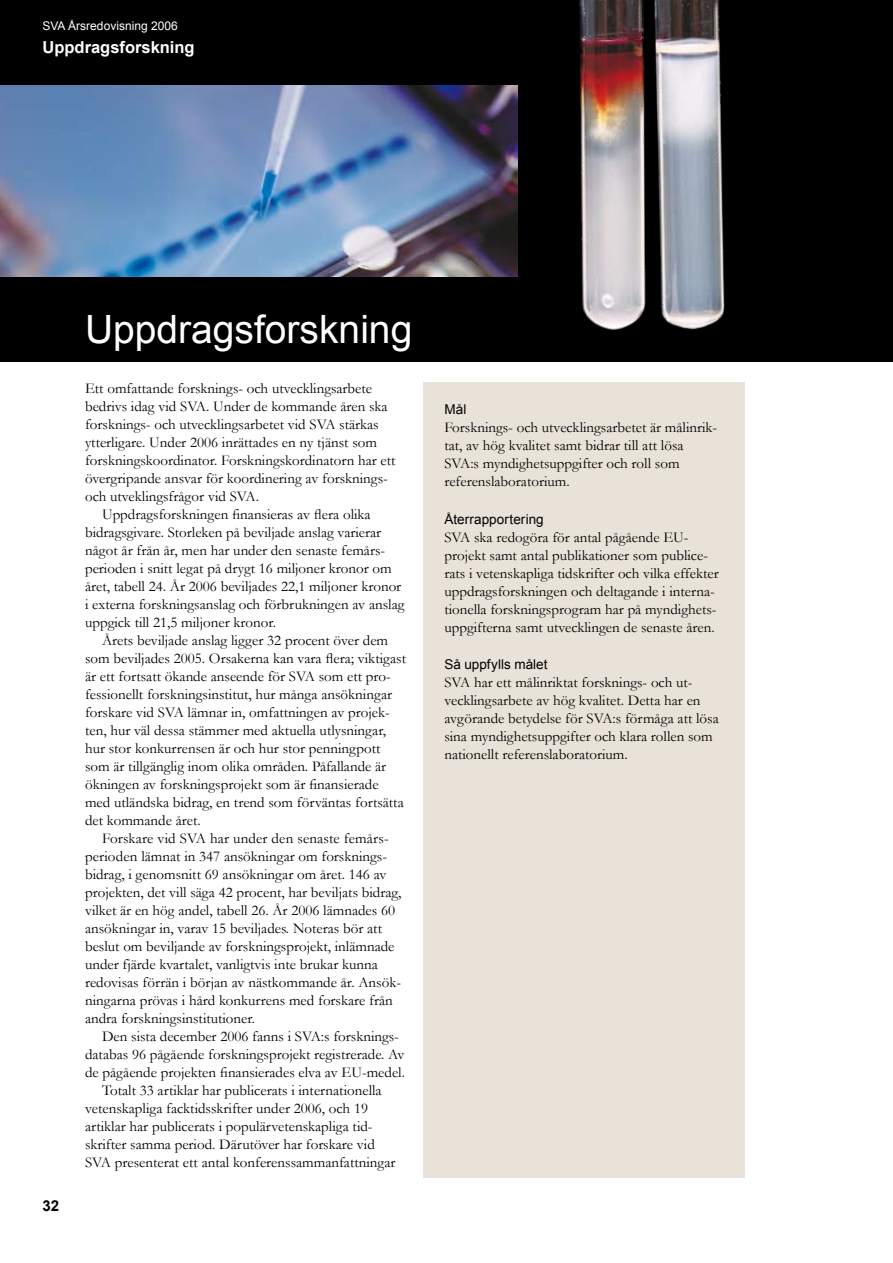
<style>
.page{position:relative;width:893px;height:1263px;background:#fff}
.page>*{position:absolute;margin:0;border:0;box-sizing:border-box;transform-origin:0 0}
.t1{font:39px "Arial";color:#fff}
.t2{font:700 16.5px "Arial";color:#fff}
.t3{font:15px/18px "Garamond";color:#000}
.t4{font:700 15px "Arial";color:#000}
.t5{font:13.5px "Arial";letter-spacing:.005em;color:#000}
.t6{font:12px "Arial";color:#fff}
</style>
<div class="page">
<div style="left:0;top:0;width:893px;height:361px;background:#000"></div>
<div style="left:423px;top:383px;width:321px;height:795px;background:#e8e2d8"></div>
<img style="left:579px;top:0;width:146px;height:330px">
<img style="left:0;top:85px;width:518px;height:191px">
<p class="t6" style="left:43px;top:18px;width:137px">SVA Årsredovisning 2006</p>
<p class="t2" style="left:43px;top:36px;width:154px">Uppdragsforskning</p>
<p class="t4" style="left:43px;top:1196px;width:18px">32</p>
<h1 class="t1" style="left:85px;top:304px;width:329px">Uppdragsforskning</h1>
<p class="t3" style="left:85px;top:378px;width:289px">Ett omfattande forsknings- och utvecklingsarbete</p>
<p class="t3" style="left:85px;top:396px;width:304px">bedrivs idag vid SVA. Under de kommande åren ska</p>
<p class="t3" style="left:85px;top:414px;width:295px">forsknings- och utvecklingsarbetet vid SVA stärkas</p>
<p class="t3" style="left:85px;top:432px;width:294px">ytterligare. Under 2006 inrättades en ny tjänst som</p>
<p class="t3" style="left:85px;top:450px;width:312px">forskningskoordinator. Forskningskordinatorn har ett</p>
<p class="t3" style="left:85px;top:468px;width:304px">övergripande ansvar för koordinering av forsknings-</p>
<p class="t3" style="left:85px;top:486px;width:176px">och utveklingsfrågor vid SVA.</p>
<p class="t3" style="left:102px;top:504px;width:270px">Uppdragsforskningen finansieras av flera olika</p>
<p class="t3" style="left:85px;top:522px;width:298px">bidragsgivare. Storleken på beviljade anslag varierar</p>
<p class="t3" style="left:85px;top:540px;width:302px">något år från år, men har under den senaste femårs-</p>
<p class="t3" style="left:85px;top:558px;width:308px">perioden i snitt legat på drygt 16 miljoner kronor om</p>
<p class="t3" style="left:85px;top:576px;width:318px">året, tabell 24. År 2006 beviljades 22,1 miljoner kronor</p>
<p class="t3" style="left:85px;top:594px;width:321px">i externa forskningsanslag och förbrukningen av anslag</p>
<p class="t3" style="left:85px;top:612px;width:193px">uppgick till 21,5 miljoner kronor.</p>
<p class="t3" style="left:102px;top:630px;width:288px">Årets beviljade anslag ligger 32 procent över dem</p>
<p class="t3" style="left:85px;top:648px;width:323px">som beviljades 2005. Orsakerna kan vara flera; viktigast</p>
<p class="t3" style="left:85px;top:666px;width:307px">är ett fortsatt ökande anseende för SVA som ett pro-</p>
<p class="t3" style="left:85px;top:684px;width:309px">fessionellt forskningsinstitut, hur många ansökningar</p>
<p class="t3" style="left:85px;top:702px;width:306px">forskare vid SVA lämnar in, omfattningen av projek-</p>
<p class="t3" style="left:85px;top:720px;width:303px">ten, hur väl dessa stämmer med aktuella utlysningar,</p>
<p class="t3" style="left:85px;top:738px;width:297px">hur stor konkurrensen är och hur stor penningpott</p>
<p class="t3" style="left:85px;top:756px;width:303px">som är tillgänglig inom olika områden. Påfallande är</p>
<p class="t3" style="left:85px;top:774px;width:295px">ökningen av forskningsprojekt som är finansierade</p>
<p class="t3" style="left:85px;top:792px;width:320px">med utländska bidrag, en trend som förväntas fortsätta</p>
<p class="t3" style="left:85px;top:810px;width:117px">det kommande året.</p>
<p class="t3" style="left:102px;top:828px;width:288px">Forskare vid SVA har under den senaste femårs-</p>
<p class="t3" style="left:85px;top:846px;width:304px">perioden lämnat in 347 ansökningar om forsknings-</p>
<p class="t3" style="left:85px;top:864px;width:303px">bidrag, i genomsnitt 69 ansökningar om året. 146 av</p>
<p class="t3" style="left:85px;top:882px;width:318px">projekten, det vill säga 42 procent, har beviljats bidrag,</p>
<p class="t3" style="left:85px;top:900px;width:312px">vilket är en hög andel, tabell 26. År 2006 lämnades 60</p>
<p class="t3" style="left:85px;top:918px;width:299px">ansökningar in, varav 15 beviljades. Noteras bör att</p>
<p class="t3" style="left:85px;top:936px;width:311px">beslut om beviljande av forskningsprojekt, inlämnade</p>
<p class="t3" style="left:85px;top:954px;width:294px">under fjärde kvartalet, vanligtvis inte brukar kunna</p>
<p class="t3" style="left:85px;top:972px;width:317px">redovisas förrän i början av nästkommande år. Ansök-</p>
<p class="t3" style="left:85px;top:990px;width:309px">ningarna prövas i hård konkurrens med forskare från</p>
<p class="t3" style="left:85px;top:1008px;width:172px">andra forskningsinstitutioner.</p>
<p class="t3" style="left:102px;top:1026px;width:298px">Den sista december 2006 fanns i SVA:s forsknings-</p>
<p class="t3" style="left:85px;top:1044px;width:321px">databas 96 pågående forskningsprojekt registrerade. Av</p>
<p class="t3" style="left:85px;top:1062px;width:321px">de pågående projekten finansierades elva av EU-medel.</p>
<p class="t3" style="left:102px;top:1080px;width:281px">Totalt 33 artiklar har publicerats i internationella</p>
<p class="t3" style="left:85px;top:1098px;width:285px">vetenskapliga facktidsskrifter under 2006, och 19</p>
<p class="t3" style="left:85px;top:1116px;width:289px">artiklar har publicerats i populärvetenskapliga tid-</p>
<p class="t3" style="left:85px;top:1134px;width:291px">skrifter samma period. Därutöver har forskare vid</p>
<p class="t3" style="left:85px;top:1152px;width:312px">SVA presenterat ett antal konferenssammanfattningar</p>
<p class="t5" style="left:444px;top:400px;width:24px">Mål</p>
<p class="t3" style="left:444px;top:418px;width:274px">Forsknings- och utvecklingsarbetet är målinrik&shy;tat, av hög kvalitet samt bidrar till att lösa SVA:s myndighetsuppgifter och roll som referenslaboratorium.</p>
<p class="t5" style="left:444px;top:510px;width:101px">Återrapportering</p>
<p class="t3" style="left:444px;top:527px;width:276px">SVA ska redogöra för antal pågående EU&shy;projekt samt antal publikationer som publice&shy;rats i vetenskapliga tidskrifter och vilka effekter uppdragsforskningen och deltagande i interna&shy;tionella forskningsprogram har på myndighets&shy;uppgifterna samt utvecklingen de senaste åren.</p>
<p class="t5" style="left:444px;top:656px;width:105px">Så uppfylls målet</p>
<p class="t3" style="left:444px;top:673px;width:276px">SVA har ett målinriktat forsknings- och ut&shy;vecklingsarbete av hög kvalitet. Detta har en avgörande betydelse för SVA:s förmåga att lösa sina myndighetsuppgifter och klara rollen som nationellt referenslaboratorium.</p>
</div>
